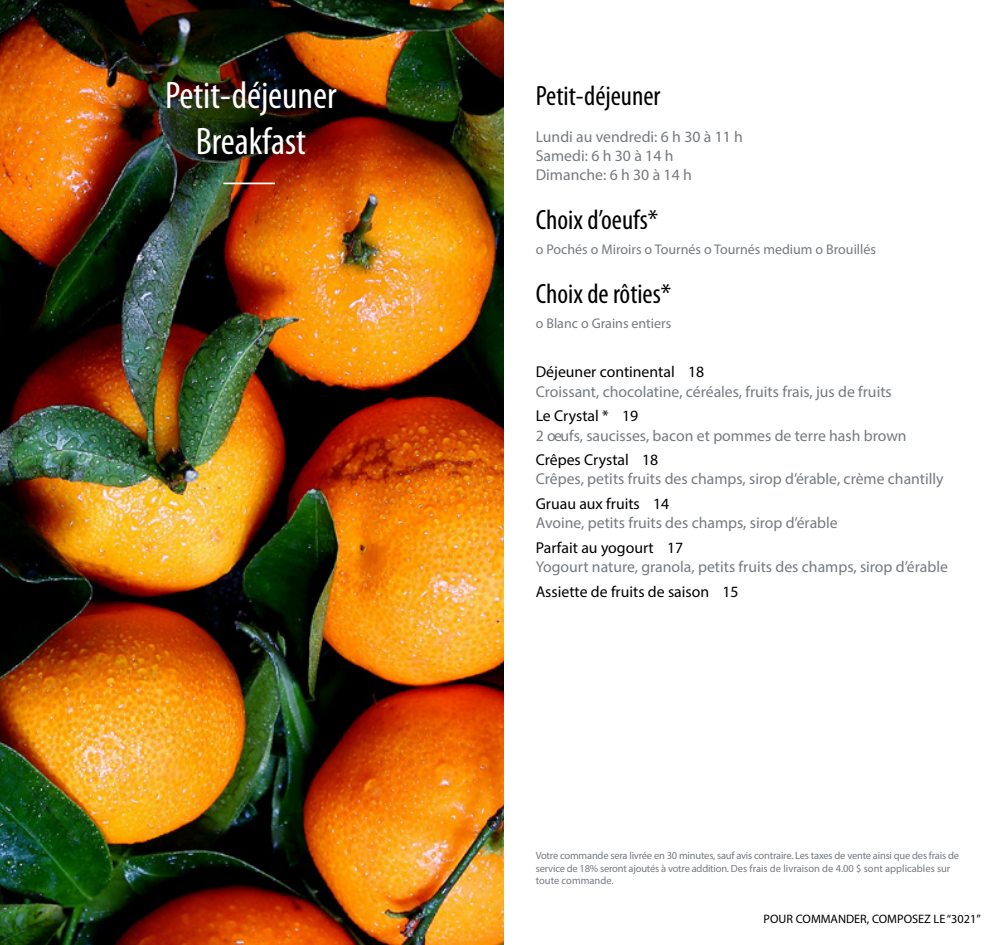
<style>
.page{position:relative;width:1008px;height:945px;background:#fff}
.page>*{position:absolute;margin:0;border:0;box-sizing:border-box;transform-origin:0 0}
.t1{font:condensed 38.5px/46.2px "Myriad Pro";color:#fff;text-align:center}
.t2{font:condensed 28px "Myriad Pro";color:#000}
.t3{font:15.75px/19.2px "Myriad Pro";color:#757a7f}
.t4{font:15.75px "Myriad Pro";color:#000}
.t5{font:14px "Myriad Pro";color:#757a7f}
.t6{font:12.25px "Myriad Pro";color:#000}
.t7{font:10.5px/12.2px "Myriad Pro";letter-spacing:-.02em;color:#757a7f}
</style>
<div class="page">
<img style="left:0;top:0;width:504px;height:945px">
<hr style="left:223px;top:183px;width:52px;height:1px;background:#fff">
<h1 class="t1" style="left:165px;top:73px;width:173px">Petit-déjeuner<br>Breakfast</h1>
<h2 class="t2" style="left:536px;top:81px;width:126px">Petit-déjeuner</h2>
<p class="t3" style="left:536px;top:126px;width:209px">Lundi au vendredi: 6 h 30 à 11 h<br>Samedi: 6 h 30 à 14 h<br>Dimanche: 6 h 30 à 14 h</p>
<h2 class="t2" style="left:536px;top:205px;width:124px">Choix d’oeufs*</h2>
<p class="t5" style="left:536px;top:241px;width:342px">o Pochés o Miroirs o Tournés o Tournés medium o Brouillés</p>
<h2 class="t2" style="left:536px;top:279px;width:137px">Choix de rôties*</h2>
<p class="t5" style="left:536px;top:315px;width:137px">o Blanc o Grains entiers</p>
<p class="t4" style="left:536px;top:362px;width:170px">Déjeuner continental 18</p>
<p class="t3" style="left:536px;top:381px;width:358px">Croissant, chocolatine, céréales, fruits frais, jus de fruits</p>
<p class="t4" style="left:536px;top:406px;width:104px">Le Crystal * 19</p>
<p class="t3" style="left:536px;top:425px;width:372px">2 oeufs, saucisses, bacon et pommes de terre hash brown</p>
<p class="t4" style="left:536px;top:450px;width:124px">Crêpes Crystal 18</p>
<p class="t3" style="left:536px;top:469px;width:409px">Crêpes, petits fruits des champs, sirop d’érable, crème chantilly</p>
<p class="t4" style="left:536px;top:494px;width:135px">Gruau aux fruits 14</p>
<p class="t3" style="left:536px;top:513px;width:304px">Avoine, petits fruits des champs, sirop d’érable</p>
<p class="t4" style="left:536px;top:538px;width:149px">Parfait au yogourt 17</p>
<p class="t3" style="left:536px;top:557px;width:414px">Yogourt nature, granola, petits fruits des champs, sirop d’érable</p>
<p class="t4" style="left:536px;top:582px;width:204px">Assiette de fruits de saison 15</p>
<p class="t7" style="left:536px;top:850px;width:425px">Votre commande sera livrée en 30 minutes, sauf avis contraire. Les taxes de vente ainsi que des frais de service de 18% seront ajoutés à votre addition. Des frais de livraison de 4.00 $ sont applicables sur toute commande.</p>
<p class="t6" style="left:764px;top:911px;width:219px">POUR COMMANDER, COMPOSEZ LE “3021”</p>
</div>
